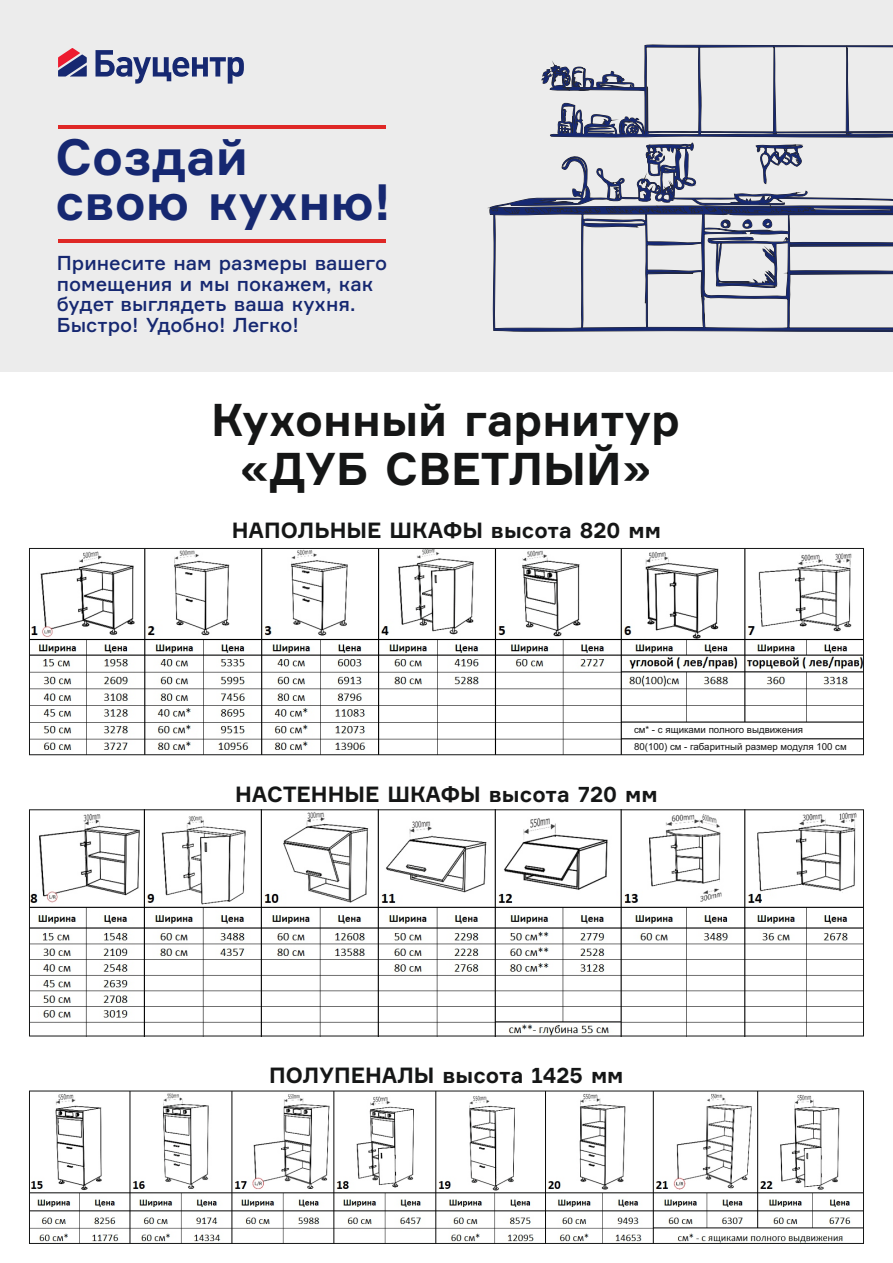
<style>
.page{position:relative;width:893px;height:1263px;background:#fff}
.page>*{position:absolute;margin:0;border:0;box-sizing:border-box;transform-origin:0 0}
.t1{font:700 49.95px/44.6px "Formular";color:#162871}
.t2{font:700 45px/49px "Formular";color:#151616;text-align:center}
.t3{font:700 21.52px "Formular";color:#151616}
.t4{font:500 19.73px/20.5px "Formular";color:#162871}
.t5{font:9.68px/17.2px "Arial";color:#151616}
</style>
<div class="page">
<div style="left:0;top:0;width:893px;height:371px;background:#ececec"></div>
<svg style="left:58px;top:48px;width:29px;height:29px"></svg>
<svg style="left:96px;top:50px;width:148px;height:34px"></svg>
<hr style="left:58px;top:125px;width:328px;height:4px;background:#df2826">
<hr style="left:58px;top:239px;width:328px;height:4px;background:#df2826">
<svg style="left:489px;top:184px;width:404px;height:147px"></svg>
<svg style="left:763px;top:249px;width:12px;height:14px"></svg>
<svg style="left:667px;top:191px;width:7px;height:8px"></svg>
<svg style="left:491px;top:209px;width:6px;height:2px"></svg>
<svg style="left:526px;top:208px;width:74px;height:5px"></svg>
<svg style="left:606px;top:207px;width:209px;height:22px"></svg>
<svg style="left:504px;top:209px;width:15px;height:5px"></svg>
<svg style="left:542px;top:45px;width:351px;height:139px"></svg>
<img style="left:31px;top:550px;width:831px;height:203px">
<div style="left:29px;top:548px;width:835px;height:207px;border:1px solid #151616"></div>
<img style="left:31px;top:1093px;width:831px;height:149px">
<div style="left:29px;top:1091px;width:835px;height:153px;border:1px solid #151616"></div>
<img style="left:31px;top:811px;width:831px;height:223px">
<div style="left:762px;top:893px;width:8px;height:10px;background:#fff"></div>
<h1 class="t1" style="left:55px;top:134px;width:337px">Создай свою кухню!</h1>
<p class="t4" style="left:57px;top:252px;width:332px">Принесите нам размеры вашего помещения и мы покажем, как будет выглядеть ваша кухня.<br>Быстро! Удобно! Легко!</p>
<h2 class="t2" style="left:211px;top:395px;width:470px">Кухонный гарнитур «ДУБ СВЕТЛЫЙ»</h2>
<p class="t3" style="left:232px;top:517px;width:431px">НАПОЛЬНЫЕ ШКАФЫ высота 820 мм</p>
<p class="t5" style="left:634px;top:722px;width:214px">см* - с ящиками полного выдвижения<br>80(100) см - габаритный размер модуля 100 см</p>
<p class="t3" style="left:235px;top:781px;width:424px">НАСТЕННЫЕ ШКАФЫ высота 720 мм</p>
<p class="t3" style="left:269px;top:1062px;width:356px">ПОЛУПЕНАЛЫ высота 1425 мм</p>
</div>
